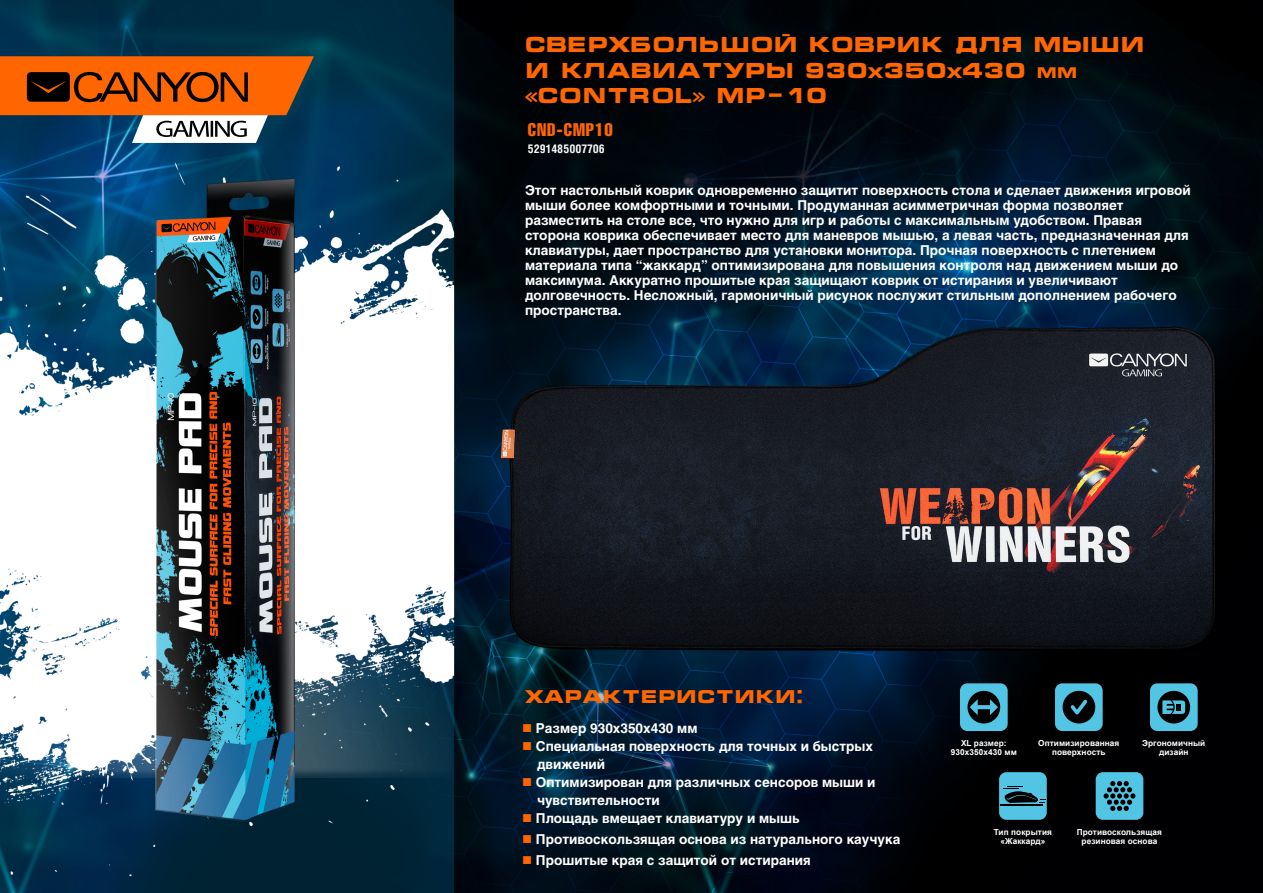
<style>
.page{position:relative;width:1263px;height:893px;background:#fff}
.page>*{position:absolute;margin:0;border:0;box-sizing:border-box;transform-origin:0 0}
.t1{font:700 21px/25.2px "Micra C";color:#f60}
.t2{font:700 18px "Micra C";color:#f60}
.t3{font:18px "Helios Compressed C";letter-spacing:.05em;color:#f60}
.t4{font:700 13.5px/15px "Helios C";color:#fff}
.t5{font:700 12px "Helios Cond C";color:#fff}
.t6{font:700 8.25px/9px "Arial";letter-spacing:.01em;color:#fff;text-align:center}
.s1{font-size:15px}
.s2{color:#f60}
</style>
<div class="page">
<img style="left:0;top:0;width:1263px;height:893px">
<svg style="left:0;top:56px;width:314px;height:87px;background:#a45e30"></svg>
<div style="left:960px;top:683px;width:48px;height:48px;background:#52c5e4;border-radius:7px"></div>
<svg style="left:967px;top:691px;width:33px;height:32px"></svg>
<div style="left:1096px;top:772px;width:47px;height:48px;background:#52c5e4;border-radius:7px"></div>
<svg style="left:1103px;top:781px;width:32px;height:30px"></svg>
<div style="left:1055px;top:683px;width:48px;height:48px;background:#52c5e4;border-radius:7px"></div>
<svg style="left:1062px;top:691px;width:33px;height:32px"></svg>
<div style="left:999px;top:772px;width:48px;height:48px;background:#52c5e4;border-radius:7px"></div>
<hr style="left:1001px;top:804px;width:42px;height:2px;background:#000">
<svg style="left:1003px;top:786px;width:43px;height:17px"></svg>
<div style="left:1150px;top:683px;width:48px;height:48px;background:#52c5e4;border-radius:7px"></div>
<svg style="left:1157px;top:691px;width:33px;height:32px"></svg>
<h1 class="t1" style="left:525px;top:33px;width:622px">СВЕРХБОЛЬШОЙ КОВРИК ДЛЯ МЫШИ<br>И КЛАВИАТУРЫ 930<span class="s1">Х</span>350<span class="s1">Х</span>430 <span class="s1">MM </span>«CONTROL» MP-10</h1>
<h2 class="t3" style="left:528px;top:119px;width:86px">CND-CMP10</h2>
<p class="t5" style="left:528px;top:141px;width:79px">5291485007706</p>
<p class="t4" style="left:525px;top:183px;width:667px">Этот настольный коврик одновременно защитит поверхность стола и сделает движения игровой мыши более комфортными и точными. Продуманная асимметричная форма позволяет разместить на столе все, что нужно для игр и работы с максимальным удобством. Правая сторона коврика обеспечивает место для маневров мышью, а левая часть, предназначенная для клавиатуры, дает пространство для установки монитора. Прочная поверхность с плетением материала типа “жаккард” оптимизирована для повышения контроля над движением мыши до максимума. Аккуратно прошитые края защищают коврик от истирания и увеличивают долговечность. Несложный, гармоничный рисунок послужит стильным дополнением рабочего пространства.</p>
<h2 class="t2" style="left:525px;top:687px;width:280px">Характеристики:</h2>
<p class="t4" style="left:522px;top:721px;width:177px"><span class="s2">■</span> Размер 930х350х430 мм</p>
<p class="t4" style="left:537px;top:737px;width:338px;line-height:18px;text-indent:-15px"><span class="s2">■</span> Специальная поверхность для точных и быстрых движений</p>
<p class="t4" style="left:537px;top:773px;width:340px;line-height:18px;text-indent:-15px"><span class="s2">■</span> Оптимизирован для различных сенсоров мыши и чувствительности</p>
<p class="t4" style="left:522px;top:811px;width:279px"><span class="s2">■</span> Площадь вмещает клавиатуру и мышь</p>
<p class="t4" style="left:522px;top:832px;width:380px"><span class="s2">■</span> Противоскользящая основа из натурального каучука</p>
<p class="t4" style="left:522px;top:853px;width:290px"><span class="s2">■</span> Прошитые края с защитой от истирания</p>
<p class="t6" style="left:951px;top:739px;width:68px">XL размер:<br>930х350х430 мм</p>
<p class="t6" style="left:1038px;top:739px;width:83px">Оптимизированная поверхность</p>
<p class="t6" style="left:1142px;top:739px;width:65px">Эргономичный дизайн</p>
<p class="t6" style="left:994px;top:828px;width:60px">Тип покрытия «Жаккард»</p>
<p class="t6" style="left:1077px;top:828px;width:87px">Противоскользящая резиновая основа</p>
</div>
